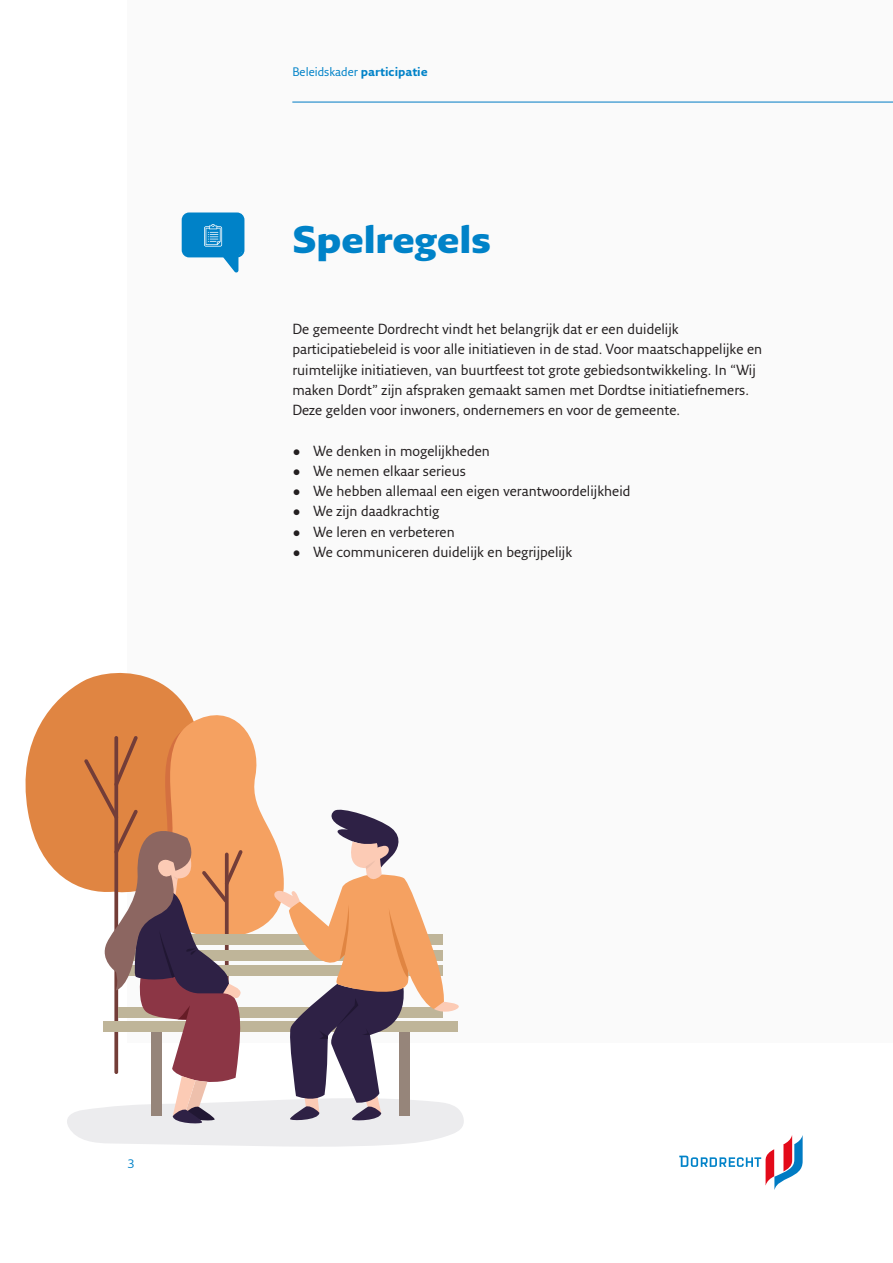
<style>
.page{position:relative;width:893px;height:1263px;background:#fff}
.page>*{position:absolute;margin:0;border:0;box-sizing:border-box;transform-origin:0 0}
.Titel{font:900 37.5px "Fresco Sans";letter-spacing:-.01em;color:#0082c8}
.Platte_tekst{font:14.25px/20.2px "Fresco Sans LF";color:#231f20}
.t1{font:12px "Fresco Sans LF Normal 2";color:#0082c8}
.t2{font:12px "Fresco Sans LF";color:#0082c8}
.s1{font-family:"Fresco Sans LF";font-weight:700}
</style>
<div class="page">
<div style="left:128px;top:0;width:765px;height:1043px;background:#fafafa"></div>
<hr style="left:292px;top:102px;width:601px;height:1px;background:#007bc3">
<svg style="left:679px;top:1135px;width:124px;height:54px"></svg>
<svg style="left:182px;top:212px;width:62px;height:60px"></svg>
<svg style="left:25px;top:672px;width:155px;height:208px;fill:#e08542"></svg>
<svg style="left:67px;top:699px;width:397px;height:448px"></svg>
<p class="t1" style="left:292px;top:64px;width:137px">Beleidskader <span class="s1">participatie</span></p>
<h2 class="Titel" style="left:292px;top:215px;width:200px">Spelregels</h2>
<p class="Platte_tekst" style="left:292px;top:319px;width:471px">De gemeente Dordrecht vindt het belangrijk dat er een duidelijk participatiebeleid is voor alle initiatieven in de stad. Voor maatschappelijke en ruimtelijke initiatieven, van buurtfeest tot grote gebiedsontwikkeling. In “Wij maken Dordt” zijn afspraken gemaakt samen met Dordtse initiatiefnemers.<br>Deze gelden voor inwoners, ondernemers en voor de gemeente.</p>
<p class="Platte_tekst" style="left:292px;top:440px;width:199px">• We denken in mogelijkheden</p>
<p class="Platte_tekst" style="left:292px;top:460px;width:175px">• We nemen elkaar serieus</p>
<p class="Platte_tekst" style="left:292px;top:481px;width:340px">• We hebben allemaal een eigen verantwoordelijkheid</p>
<p class="Platte_tekst" style="left:292px;top:501px;width:149px">• We zijn daadkrachtig</p>
<p class="Platte_tekst" style="left:292px;top:521px;width:164px">• We leren en verbeteren</p>
<p class="Platte_tekst" style="left:292px;top:541px;width:281px">• We communiceren duidelijk en begrijpelijk</p>
<p class="t2" style="left:128px;top:1156px;width:9px">3</p>
</div>
